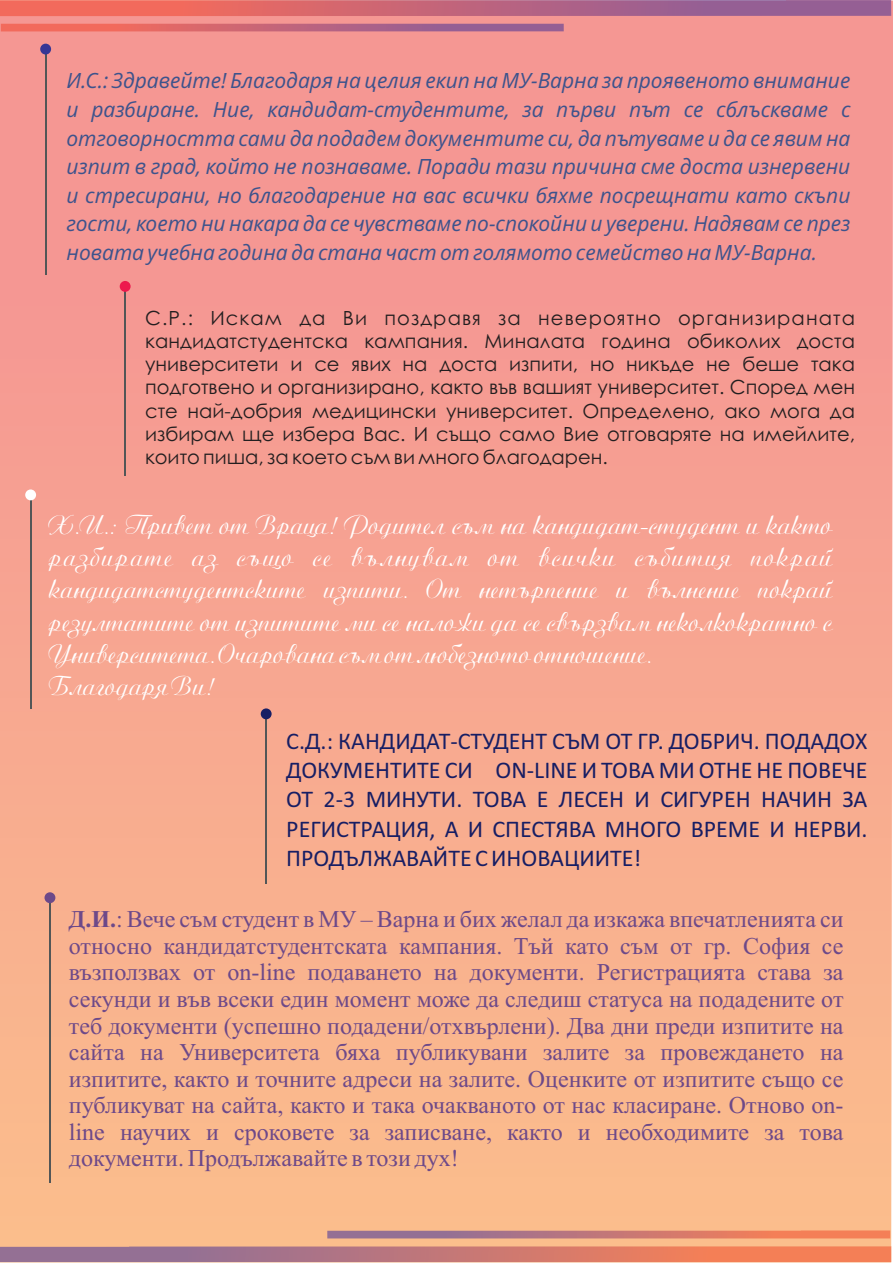
<style>
.page{position:relative;width:893px;height:1263px;background:#fff}
.page>*{position:absolute;margin:0;border:0;box-sizing:border-box;transform-origin:0 0}
.t1{font:27px/32.2px "Ariston";color:#fff}
.t2{font:24px/26.5px "Times New Roman";color:#6d4989;text-align:justify}
.t3{font:24px/29.2px "Calibri";color:#171e64;text-align:justify}
.t4{font:italic 21px/28.7px "Open Sans";color:#3d538c;text-align:justify}
.t5{font:19.5px/23.2px "Century Gothic";color:#231f20;text-align:justify}
.s1{font-weight:700}
</style>
<div class="page">
<img style="left:0;top:0;width:893px;height:1262px">
<img style="left:0;top:0;width:891px;height:16px">
<img style="left:1px;top:24px;width:563px;height:8px">
<img style="left:0;top:1246px;width:891px;height:16px">
<img style="left:327px;top:1230px;width:563px;height:8px">
<hr style="left:45px;top:49px;width:1px;height:226px;background:#525657">
<div style="left:40px;top:44px;width:11px;height:11px;background:#363695;border-radius:50%"></div>
<hr style="left:124px;top:286px;width:2px;height:190px;background:#525657">
<div style="left:120px;top:281px;width:11px;height:11px;background:#ed194d;border-radius:50%"></div>
<hr style="left:265px;top:714px;width:2px;height:169px;background:#525657">
<div style="left:261px;top:708px;width:11px;height:11px;background:#171e64;border-radius:50%"></div>
<hr style="left:30px;top:495px;width:1px;height:213px;background:#525657">
<div style="left:25px;top:489px;width:11px;height:11px;background:#fff;border-radius:50%"></div>
<hr style="left:49px;top:898px;width:2px;height:284px;background:#525657">
<div style="left:45px;top:892px;width:10px;height:11px;background:#6d4989;border-radius:50%"></div>
<p class="t4" style="left:66px;top:69px;width:785px">И.С.: Здравейте! Благодаря на целия екип на МУ-Варна за проявеното внимание и разбиране. Ние, кандидат-студентите, за първи път се сблъскваме с отговорността сами да подадем документите си, да пътуваме и да се явим на изпит в град, който не познаваме. Поради тази причина сме доста изнервени и стресирани, но благодарение на вас всички бяхме посрещнати като скъпи гости, което ни накара да се чувстваме по-спокойни и уверени. Надявам се през новата учебна година да стана част от голямото семейство на МУ-Варна.</p>
<p class="t5" style="left:145px;top:308px;width:711px">С.Р.: Искам да Ви поздравя за невероятно организираната кандидатстудентска кампания. Миналата година обиколих доста университети и се явих на доста изпити, но никъде не беше така подготвено и организирано, както във вашият университет. Според мен сте най-добрия медицински университет. Определено, ако мога да избирам ще избера Вас. И също само Вие отговаряте на имейлите, които пиша, за което съм ви много благодарен.</p>
<p class="t1" style="left:49px;top:512px;width:785px">Х.И.: Привет от Враца! Родител съм на кандидат-студент и както разбирате аз също се вълнувам от всички събития покрай кандидатстудентските изпити. От нетърпение и вълнение покрай резултатите от изпитите ми се наложи да се свързвам неколкократно с Университета. Очарована съм от любезното отношение.<br>Благодаря Ви!</p>
<p class="t3" style="left:286px;top:728px;width:583px">С.Д.: КАНДИДАТ-СТУДЕНТ СЪМ ОТ ГР. ДОБРИЧ. ПОДАДОХ ДОКУМЕНТИТЕ СИ ON-LINE И ТОВА МИ ОТНЕ НЕ ПОВЕЧЕ ОТ 2-3 МИНУТИ. ТОВА Е ЛЕСЕН И СИГУРЕН НАЧИН ЗА РЕГИСТРАЦИЯ, А И СПЕСТЯВА МНОГО ВРЕМЕ И НЕРВИ.<br>ПРОДЪЛЖАВАЙТЕ С ИНОВАЦИИТЕ!</p>
<p class="t2" style="left:69px;top:908px;width:776px"><span class="s1">Д.И.</span>: Вече съм студент в МУ – Варна и бих желал да изкажа впечатленията си относно кандидатстудентската кампания. Тъй като съм от гр. София се възползвах от on-line подаването на документи. Регистрацията става за секунди и във всеки един момент може да следиш статуса на подадените от теб документи (успешно подадени/отхвърлени). Два дни преди изпитите на сайта на Университета бяха публикувани залите за провеждането на изпитите, както и точните адреси на залите. Оценките от изпитите също се публикуват на сайта, както и така очакваното от нас класиране. Отново on&shy;line научих и сроковете за записване, както и необходимите за това документи. Продължавайте в този дух!</p>
</div>
